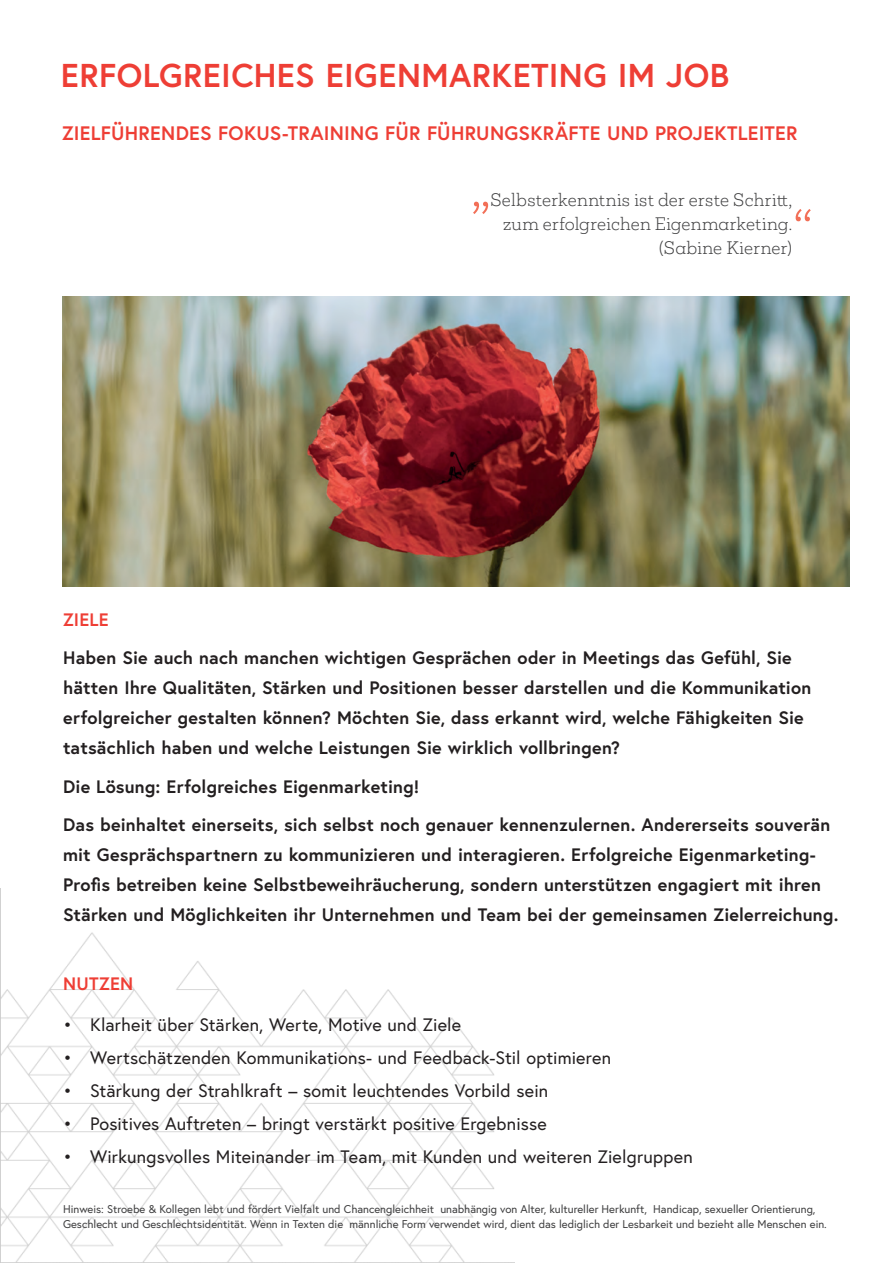
<style>
.page{position:relative;width:893px;height:1263px;background:#fff}
.page>*{position:absolute;margin:0;border:0;box-sizing:border-box;transform-origin:0 0}
.t1{font:300 52.5px "Mokoko";color:#f26f57}
.t2{font:700 33px "Europa";letter-spacing:.01em;color:#ee3e35}
.t3{font:700 19.5px "Europa";letter-spacing:.01em;color:#ee3e35}
.t4{font:700 18px/30px "Europa";letter-spacing:.01em;color:#231f20}
.t5{font:18px "Europa";letter-spacing:.01em;color:#231f20}
.t6{font:700 18px "Europa";letter-spacing:.01em;color:#ee3e35}
.t7{font:300 16.5px/24px "Mokoko";letter-spacing:.01em;color:#3e3e3f;text-align:right}
.t8{font:11.25px/15px "Europa";color:#3e3e3f}
</style>
<div class="page">
<img style="left:1px;top:932px;width:513px;height:331px">
<img style="left:63px;top:297px;width:787px;height:289px">
<h2 class="t2" style="left:61px;top:53px;width:670px">ERFOLGREICHES EIGENMARKETING IM JOB</h2>
<p class="t3" style="left:62px;top:120px;width:737px">ZIELFÜHRENDES FOKUS-TRAINING FÜR FÜHRUNGSKRÄFTE UND PROJEKTLEITER</p>
<h1 class="t1" style="left:471px;top:152px;width:21px">„</h1>
<p class="t7" style="left:490px;top:188px;width:303px">Selbsterkenntnis ist der erste Schritt, zum erfolgreichen Eigenmarketing. (Sabine Kierner)</p>
<h1 class="t1" style="left:793px;top:197px;width:21px">“</h1>
<p class="t6" style="left:63px;top:607px;width:47px">ZIELE</p>
<p class="t4" style="left:63px;top:642px;width:750px">Haben Sie auch nach manchen wichtigen Gesprächen oder in Meetings das Gefühl, Sie hätten Ihre Qualitäten, Stärken und Positionen besser darstellen und die Kommunikation erfolgreicher gestalten können? Möchten Sie, dass erkannt wird, welche Fähigkeiten Sie tatsächlich haben und welche Leistungen Sie wirklich vollbringen?</p>
<p class="t4" style="left:63px;top:767px;width:769px;line-height:38.5px">Die Lösung: Erfolgreiches Eigenmarketing!<br>Das beinhaltet einerseits, sich selbst noch genauer kennenzulernen. Andererseits souverän</p>
<p class="t4" style="left:63px;top:839px;width:777px">mit Gesprächspartnern zu kommunizieren und interagieren. Erfolgreiche Eigenmarketing-<br>Profis betreiben keine Selbstbeweihräucherung, sondern unterstützen engagiert mit ihren<br>Stärken und Möglichkeiten ihr Unternehmen und Team bei der gemeinsamen Zielerreichung.</p>
<p class="t6" style="left:63px;top:971px;width:72px">NUTZEN</p>
<p class="t5" style="left:63px;top:1013px;width:399px">• Klarheit über Stärken, Werte, Motive und Ziele</p>
<p class="t5" style="left:63px;top:1046px;width:549px">• Wertschätzenden Kommunikations- und Feedback-Stil optimieren</p>
<p class="t5" style="left:63px;top:1079px;width:487px">• Stärkung der Strahlkraft – somit leuchtendes Vorbild sein</p>
<p class="t5" style="left:63px;top:1112px;width:485px">• Positives Auftreten – bringt verstärkt positive Ergebnisse</p>
<p class="t5" style="left:63px;top:1145px;width:631px">• Wirkungsvolles Miteinander im Team, mit Kunden und weiteren Zielgruppen</p>
<p class="t8" style="left:63px;top:1201px;width:765px">Hinweis: Stroebe &amp; Kollegen lebt und fördert Vielfalt und Chancengleichheit unabhängig von Alter, kultureller Herkunft, Handicap, sexueller Orientierung,<br>Geschlecht und Geschlechtsidentität. Wenn in Texten die männliche Form verwendet wird, dient das lediglich der Lesbarkeit und bezieht alle Menschen ein.</p>
</div>
